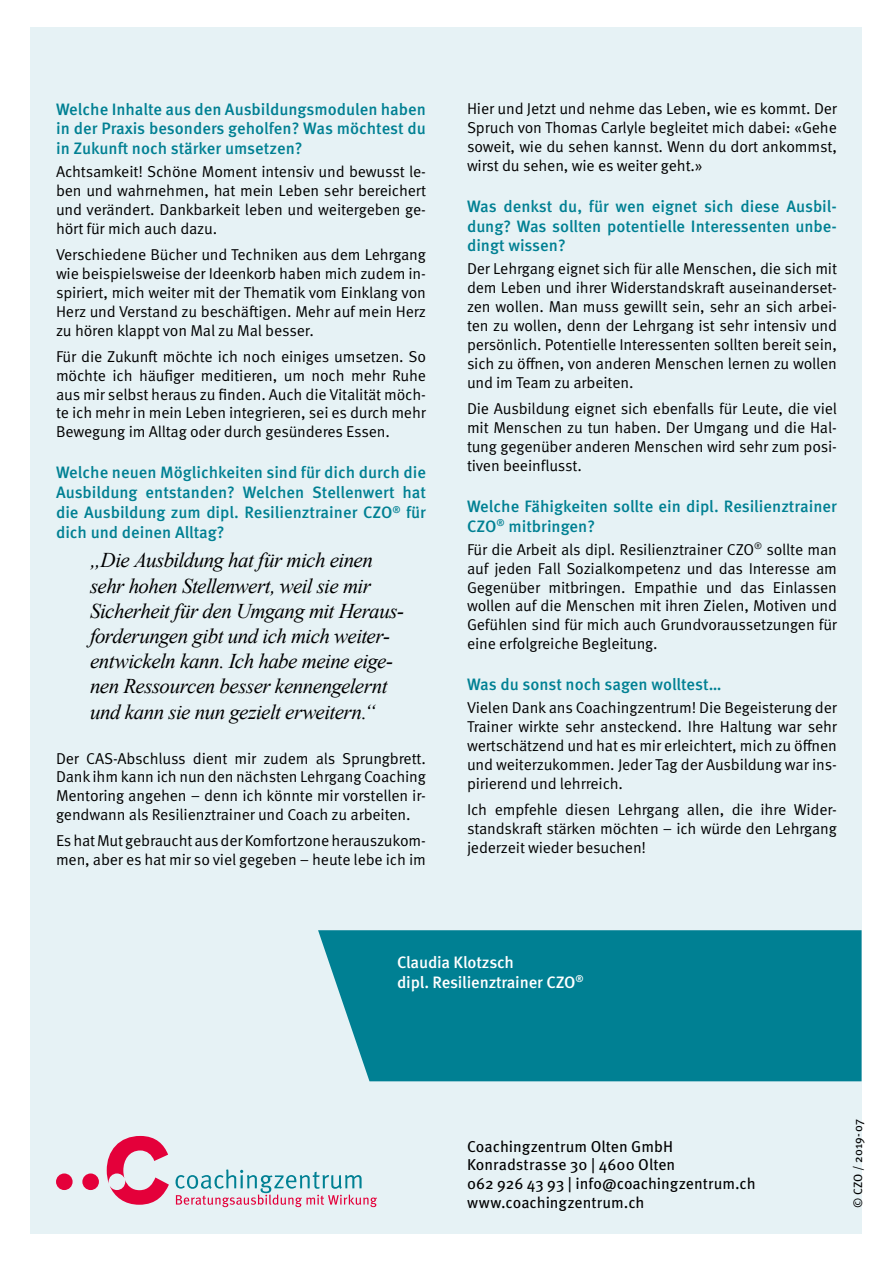
<style>
.page{position:relative;width:893px;height:1263px;background:#fff}
.page>*{position:absolute;margin:0;border:0;box-sizing:border-box;transform-origin:0 0}
.t1{font:italic 21px/25.2px "Times New Roman";letter-spacing:-.025em;color:#000}
.t2{font:500 16.5px/19.8px "Meta OT";color:#008093;text-align:justify}
.t3{font:500 16.5px/19.8px "Meta OT";letter-spacing:-.01em;color:#fff}
.t4{font:15.75px/18.9px "Meta OT Norm";letter-spacing:-.01em;color:#000;text-align:justify}
.t5{font:15.75px/18.9px "Meta OT";color:#000}
.t6{font:12px "Meta OT";letter-spacing:.01em;color:#000}
</style>
<div class="page">
<div style="left:31px;top:28px;width:831px;height:1206px;background:#e6f2f5"></div>
<div style="left:56px;top:1173px;width:17px;height:17px;background:#e4003a;border-radius:50%"></div>
<div style="left:82px;top:1173px;width:17px;height:17px;background:#e4003a;border-radius:50%"></div>
<svg style="left:107px;top:1136px;width:270px;height:72px"></svg>
<div style="left:318px;top:930px;width:544px;height:151px;background:#008093"></div>
<p class="t2" style="left:56px;top:99px;width:371px">Welche Inhalte aus den Ausbildungsmodulen haben in der Praxis besonders geholfen? Was möchtest du in Zukunft noch stärker umsetzen?</p>
<p class="t4" style="left:56px;top:163px;width:372px">Achtsamkeit! Schöne Moment intensiv und bewusst le&shy;ben und wahrnehmen, hat mein Leben sehr bereichert und verändert. Dankbarkeit leben und weitergeben ge&shy;hört für mich auch dazu.</p>
<p class="t4" style="left:56px;top:245px;width:372px">Verschiedene Bücher und Techniken aus dem Lehrgang wie beispielsweise der Ideenkorb haben mich zudem in&shy;spiriert, mich weiter mit der Thematik vom Einklang von Herz und Verstand zu beschäftigen. Mehr auf mein Herz zu hören klappt von Mal zu Mal besser.</p>
<p class="t4" style="left:56px;top:347px;width:371px">Für die Zukunft möchte ich noch einiges umsetzen. So möchte ich häufiger meditieren, um noch mehr Ruhe aus mir selbst heraus zu finden. Auch die Vitalität möch&shy;te ich mehr in mein Leben integrieren, sei es durch mehr Bewegung im Alltag oder durch gesünderes Essen.</p>
<p class="t2" style="left:56px;top:463px;width:372px">Welche neuen Möglichkeiten sind für dich durch die Ausbildung entstanden? Welchen Stellenwert hat die Ausbildung zum dipl. Resilienztrainer CZO<sup>®</sup> für dich und deinen Alltag?</p>
<p class="t1" style="left:90px;top:547px;width:316px">„Die Ausbildung hat für mich einen sehr hohen Stellenwert, weil sie mir Sicherheit für den Umgang mit Heraus&shy;forderungen gibt und ich mich weiter&shy;entwickeln kann. Ich habe meine eige&shy;nen Ressourcen besser kennengelernt und kann sie nun gezielt erweitern.“</p>
<p class="t4" style="left:56px;top:749px;width:371px">Der CAS-Abschluss dient mir zudem als Sprungbrett.<br>Dank ihm kann ich nun den nächsten Lehrgang Coaching Mentoring angehen – denn ich könnte mir vorstellen ir&shy;gendwann als Resilienztrainer und Coach zu arbeiten.</p>
<p class="t4" style="left:56px;top:832px;width:371px">Es hat Mut gebraucht aus der Komfortzone herauszukom&shy;men, aber es hat mir so viel gegeben – heute lebe ich im</p>
<p class="t4" style="left:467px;top:99px;width:371px">Hier und Jetzt und nehme das Leben, wie es kommt. Der Spruch von Thomas Carlyle begleitet mich dabei: «Gehe soweit, wie du sehen kannst. Wenn du dort ankommst, wirst du sehen, wie es weiter geht.»</p>
<p class="t2" style="left:467px;top:196px;width:371px">Was denkst du, für wen eignet sich diese Ausbil&shy;dung? Was sollten potentielle Interessenten unbe&shy;dingt wissen?</p>
<p class="t4" style="left:467px;top:260px;width:372px">Der Lehrgang eignet sich für alle Menschen, die sich mit dem Leben und ihrer Widerstandskraft auseinanderset&shy;zen wollen. Man muss gewillt sein, sehr an sich arbei&shy;ten zu wollen, denn der Lehrgang ist sehr intensiv und persönlich. Potentielle Interessenten sollten bereit sein, sich zu öffnen, von anderen Menschen lernen zu wollen und im Team zu arbeiten.</p>
<p class="t4" style="left:467px;top:399px;width:372px">Die Ausbildung eignet sich ebenfalls für Leute, die viel mit Menschen zu tun haben. Der Umgang und die Hal&shy;tung gegenüber anderen Menschen wird sehr zum posi&shy;tiven beeinflusst.</p>
<p class="t2" style="left:467px;top:496px;width:371px">Welche Fähigkeiten sollte ein dipl. Resilienztrainer<br>CZO<sup>®</sup> mitbringen?</p>
<p class="t4" style="left:467px;top:540px;width:372px">Für die Arbeit als dipl. Resilienztrainer CZO<sup>®</sup> sollte man auf jeden Fall Sozialkompetenz und das Interesse am Gegenüber mitbringen. Empathie und das Einlassen wollen auf die Menschen mit ihren Zielen, Motiven und Gefühlen sind für mich auch Grundvoraussetzungen für eine erfolgreiche Begleitung.</p>
<p class="t2" style="left:467px;top:675px;width:256px">Was du sonst noch sagen wolltest…</p>
<p class="t4" style="left:467px;top:699px;width:371px">Vielen Dank ans Coachingzentrum! Die Begeisterung der Trainer wirkte sehr ansteckend. Ihre Haltung war sehr wertschätzend und hat es mir erleichtert, mich zu öffnen und weiterzukommen. Jeder Tag der Ausbildung war ins&shy;pirierend und lehrreich.</p>
<p class="t4" style="left:467px;top:800px;width:371px">Ich empfehle diesen Lehrgang allen, die ihre Wider&shy;standskraft stärken möchten – ich würde den Lehrgang jederzeit wieder besuchen!</p>
<p class="t3" style="left:397px;top:953px;width:188px">Claudia Klotzsch<br>dipl. Resilienztrainer CZO<sup>®</sup></p>
<p class="t5" style="left:467px;top:1137px;width:290px">Coachingzentrum Olten GmbH<br>Konradstrasse 30 | 4600 Olten<br>062 926 43 93 | info@coachingzentrum.ch www.coachingzentrum.ch</p>
<p class="t6" style="left:850px;top:1208px;width:90px;rotate:-90deg">© CZO / 2019-07</p>
</div>
